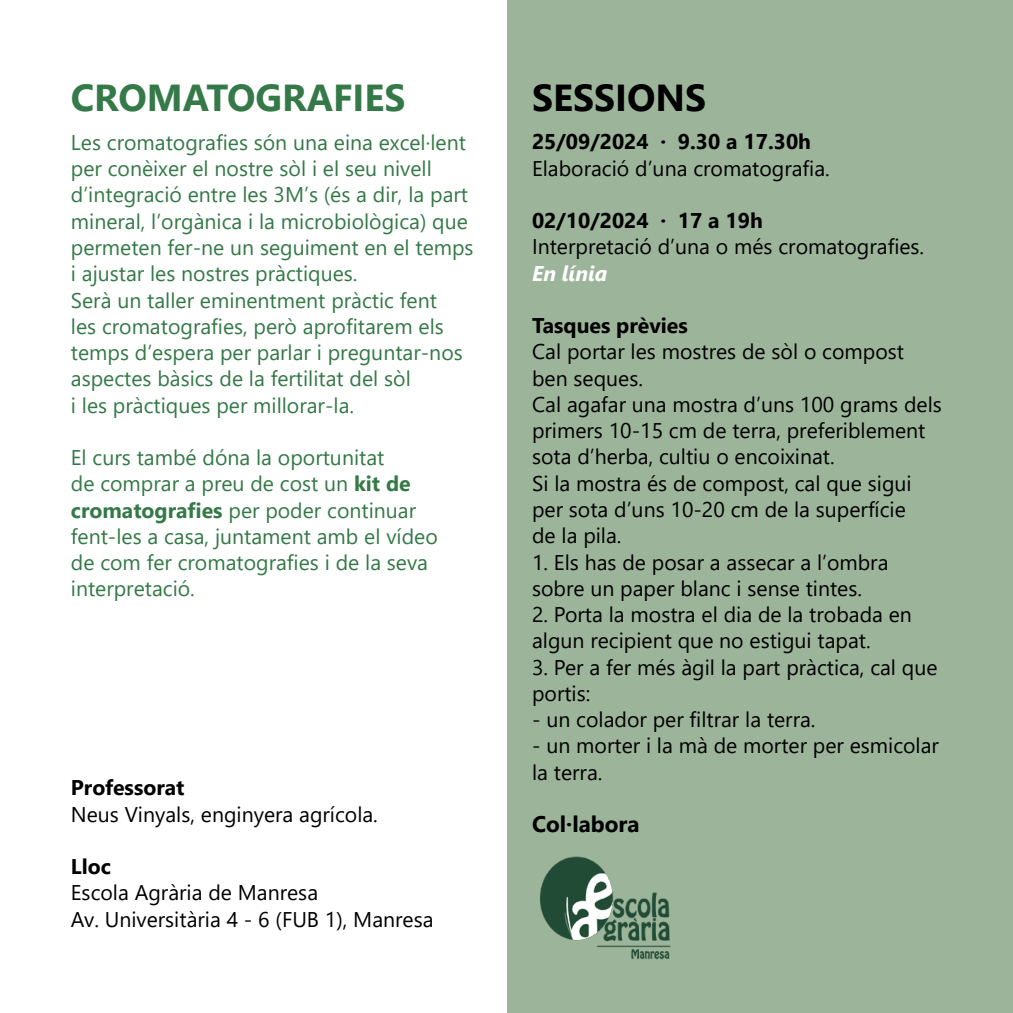
<style>
.page{position:relative;width:1013px;height:1013px;background:#fff}
.page>*{position:absolute;margin:0;border:0;box-sizing:border-box;transform-origin:0 0}
.t1{font:700 37.5px "Segoe UI";color:#347947}
.t2{font:700 37.5px "Segoe UI";color:#000}
.t3{font:700 22.5px "Segoe UI";color:#000}
.t4{font:21.25px/26.2px "Segoe UI";color:#000}
.t5{font:21.25px/26.2px "Segoe UI";color:#347947}
.t6{font:700 21.25px "Segoe UI";color:#000}
.t7{font:italic 700 21.25px "Segoe UI";color:#fff}
.s1{font-weight:700}
</style>
<div class="page">
<div style="left:507px;top:0;width:505px;height:1012px;background:#9cb499"></div>
<img style="left:540px;top:856px;width:131px;height:104px">
<p class="t1" style="left:71px;top:62px;width:336px">CROMATOGRAFIES</p>
<p class="t5" style="left:71px;top:127px;width:404px">Les cromatografies són una eina excel·lent per conèixer el nostre sòl i el seu nivell d’integració entre les 3M’s (és a dir, la part mineral, l’orgànica i la microbiològica) que permeten fer-ne un seguiment en el temps i ajustar les nostres pràctiques.</p>
<p class="t5" style="left:71px;top:285px;width:393px">Serà un taller eminentment pràctic fent les cromatografies, però aprofitarem els temps d’espera per parlar i preguntar-nos aspectes bàsics de la fertilitat del sòl</p>
<p class="t5" style="left:71px;top:390px;width:285px">i les pràctiques per millorar-la.</p>
<p class="t5" style="left:71px;top:442px;width:347px">El curs també dóna la oportunitat<br>de comprar a preu de cost un <span class="s1">kit de cromatografies</span> per poder continuar</p>
<p class="t5" style="left:71px;top:521px;width:368px">fent-les a casa, juntament amb el vídeo de com fer cromatografies i de la seva interpretació.</p>
<p class="t6" style="left:71px;top:767px;width:115px">Professorat</p>
<p class="t4" style="left:71px;top:799px;width:308px">Neus Vinyals, enginyera agrícola.</p>
<p class="t6" style="left:71px;top:846px;width:42px">Lloc</p>
<p class="t4" style="left:71px;top:877px;width:364px">Escola Agrària de Manresa<br>Av. Universitària 4 - 6 (FUB 1), Manresa</p>
<p class="t2" style="left:532px;top:62px;width:176px">SESSIONS</p>
<p class="t6" style="left:532px;top:122px;width:280px">25/09/2024 · 9.30 a 17.30h</p>
<p class="t4" style="left:532px;top:153px;width:299px">Elaboració d’una cromatografia.</p>
<p class="t6" style="left:532px;top:200px;width:232px">02/10/2024 · 17 a 19h</p>
<p class="t4" style="left:532px;top:232px;width:393px">Interpretació d’una o més cromatografies.</p>
<p class="t7" style="left:532px;top:253px;width:77px">En línia</p>
<p class="t6" style="left:532px;top:305px;width:157px">Tasques prèvies</p>
<p class="t4" style="left:532px;top:337px;width:373px">Cal portar les mostres de sòl o compost ben seques.</p>
<p class="t4" style="left:532px;top:389px;width:411px">Cal agafar una mostra d’uns 100 grams dels primers 10-15 cm de terra, preferiblement sota d’herba, cultiu o encoixinat.</p>
<p class="t4" style="left:532px;top:468px;width:381px">Si la mostra és de compost, cal que sigui per sota d’uns 10-20 cm de la superfície</p>
<p class="t4" style="left:532px;top:520px;width:91px">de la pila.</p>
<p class="t4" style="left:532px;top:547px;width:358px">1. Els has de posar a assecar a l’ombra sobre un paper blanc i sense tintes.</p>
<p class="t4" style="left:532px;top:599px;width:381px">2. Porta la mostra el dia de la trobada en algun recipient que no estigui tapat.</p>
<p class="t4" style="left:532px;top:652px;width:407px">3. Per a fer més àgil la part pràctica, cal que portis:</p>
<p class="t4" style="left:532px;top:704px;width:285px">- un colador per filtrar la terra.</p>
<p class="t4" style="left:532px;top:730px;width:408px">- un morter i la mà de morter per esmicolar la terra.</p>
<p class="t3" style="left:532px;top:803px;width:109px">Col·labora</p>
</div>
